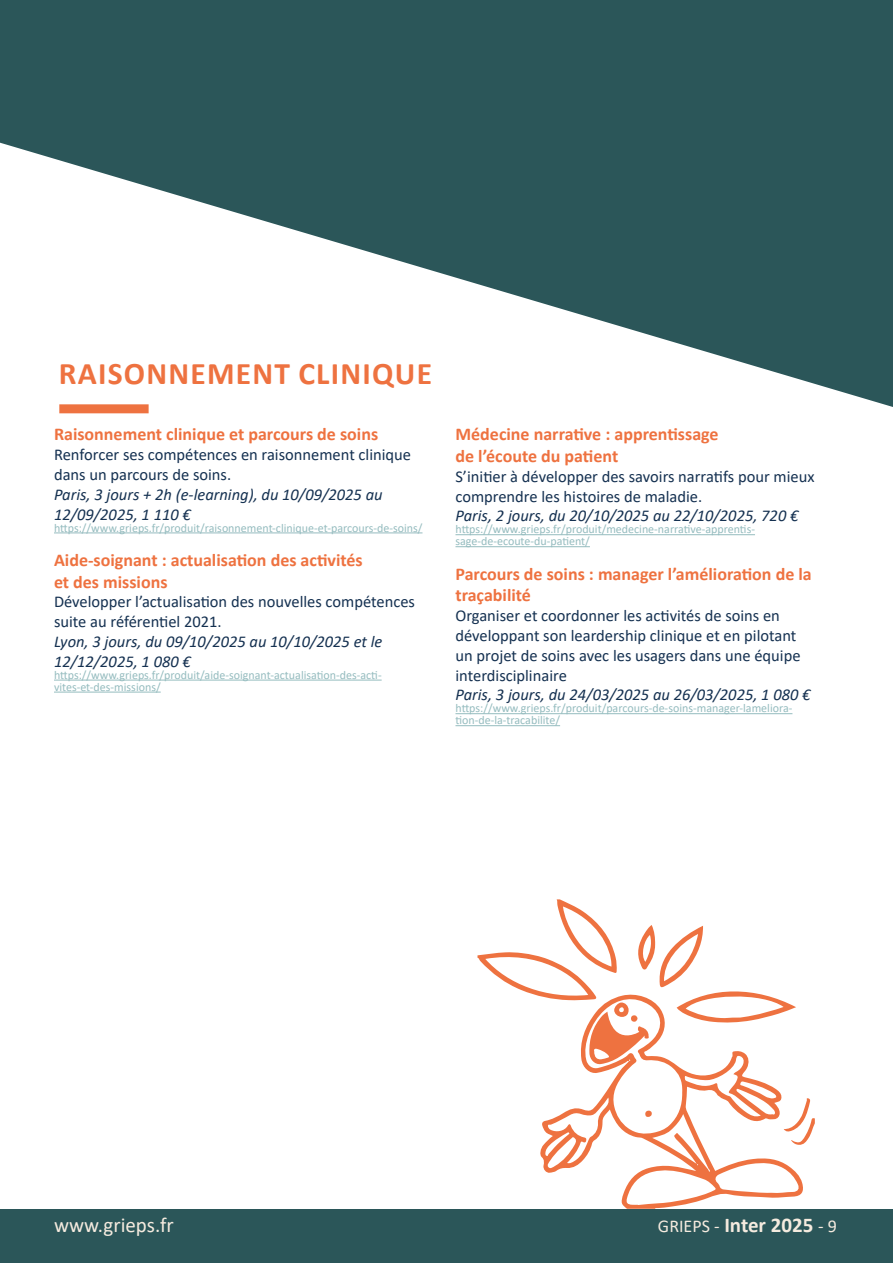
<style>
.page{position:relative;width:893px;height:1263px;background:#fff}
.page>*{position:absolute;margin:0;border:0;box-sizing:border-box;transform-origin:0 0}
.t1{font:700 31.5px "Calibri";letter-spacing:.04em;color:#ee7240}
.t2{font:21px "Calibri";color:#f5ebdf}
.t3{font:700 18px/21.6px "Calibri";color:#ee7240}
.t4{font:18px "Calibri";color:#f5ebdf}
.t5{font:16.5px/19.8px "Calibri";color:#153151}
.t6{font:italic 16.5px/19.8px "Calibri";color:#153151}
.t7{font:12px/12px "Calibri";color:#95bcbf}
.s1{font-weight:700;font-size:21px}
</style>
<div class="page">
<svg style="left:0;top:0;width:893px;height:414px;fill:#2b5659"></svg>
<div style="left:0;top:1209px;width:893px;height:54px;background:#2b5659"></div>
<div style="left:59px;top:404px;width:90px;height:9px;background:#ee7240"></div>
<hr style="left:54px;top:532px;width:368px;height:1px;background:#95bcbf">
<hr style="left:54px;top:680px;width:328px;height:1px;background:#95bcbf">
<hr style="left:54px;top:692px;width:107px;height:1px;background:#95bcbf">
<hr style="left:455px;top:534px;width:300px;height:1px;background:#95bcbf">
<hr style="left:455px;top:546px;width:135px;height:1px;background:#95bcbf">
<hr style="left:455px;top:713px;width:337px;height:1px;background:#95bcbf">
<hr style="left:455px;top:725px;width:105px;height:1px;background:#95bcbf">
<svg style="left:540px;top:1065px;width:263px;height:144px"></svg>
<svg style="left:784px;top:1098px;width:31px;height:47px"></svg>
<svg style="left:477px;top:899px;width:319px;height:166px"></svg>
<div style="left:631px;top:1015px;width:6px;height:7px;background:#ee7240;border-radius:50%"></div>
<div style="left:645px;top:1110px;width:7px;height:7px;background:#ee7240;border-radius:50%"></div>
<h1 class="t1" style="left:59px;top:358px;width:375px">RAISONNEMENT CLINIQUE</h1>
<p class="t3" style="left:54px;top:423px;width:326px">Raisonnement clinique et parcours de soins</p>
<p class="t5" style="left:54px;top:444px;width:359px">Renforcer ses compétences en raisonnement clinique dans un parcours de soins.</p>
<p class="t6" style="left:54px;top:484px;width:330px">Paris, 3 jours + 2h (e-learning), du 10/09/2025 au<br>12/09/2025, 1 110 €</p>
<p class="t7" style="left:54px;top:521px;width:370px">https://www.grieps.fr/produit/raisonnement-clinique-et-parcours-de-soins/</p>
<p class="t3" style="left:54px;top:549px;width:310px">Aide-soignant : actualisation des activités et des missions</p>
<p class="t5" style="left:54px;top:591px;width:363px">Développer l’actualisation des nouvelles compétences suite au référentiel 2021.</p>
<p class="t6" style="left:54px;top:632px;width:330px">Lyon, 3 jours, du 09/10/2025 au 10/10/2025 et le<br>12/12/2025, 1 080 €</p>
<p class="t7" style="left:54px;top:668px;width:329px">https://www.grieps.fr/produit/aide-soignant-actualisation-des-acti&shy;vites-et-des-missions/</p>
<p class="t3" style="left:455px;top:423px;width:265px">Médecine narrative : apprentissage de l’écoute du patient</p>
<p class="t5" style="left:455px;top:466px;width:360px">S’initier à développer des savoirs narratifs pour mieux comprendre les histoires de maladie.</p>
<p class="t6" style="left:455px;top:506px;width:344px">Paris, 2 jours, du 20/10/2025 au 22/10/2025, 720 €</p>
<p class="t7" style="left:455px;top:523px;width:301px">https://www.grieps.fr/produit/medecine-narrative-apprentis&shy;sage-de-ecoute-du-patient/</p>
<p class="t3" style="left:455px;top:563px;width:358px">Parcours de soins : manager l’amélioration de la traçabilité</p>
<p class="t5" style="left:455px;top:605px;width:347px">Organiser et coordonner les activités de soins en développant son leardership clinique et en pilotant un projet de soins avec les usagers dans une équipe interdisciplinaire</p>
<p class="t6" style="left:455px;top:685px;width:357px">Paris, 3 jours, du 24/03/2025 au 26/03/2025, 1 080 €</p>
<p class="t7" style="left:455px;top:702px;width:338px">https://www.grieps.fr/produit/parcours-de-soins-manager-lameliora&shy;tion-de-la-tracabilite/</p>
<p class="t2" style="left:54px;top:1217px;width:121px">www.grieps.fr</p>
<p class="t4" style="left:658px;top:1217px;width:180px">GRIEPS - <span class="s1">Inter 2025</span> - 9</p>
</div>
